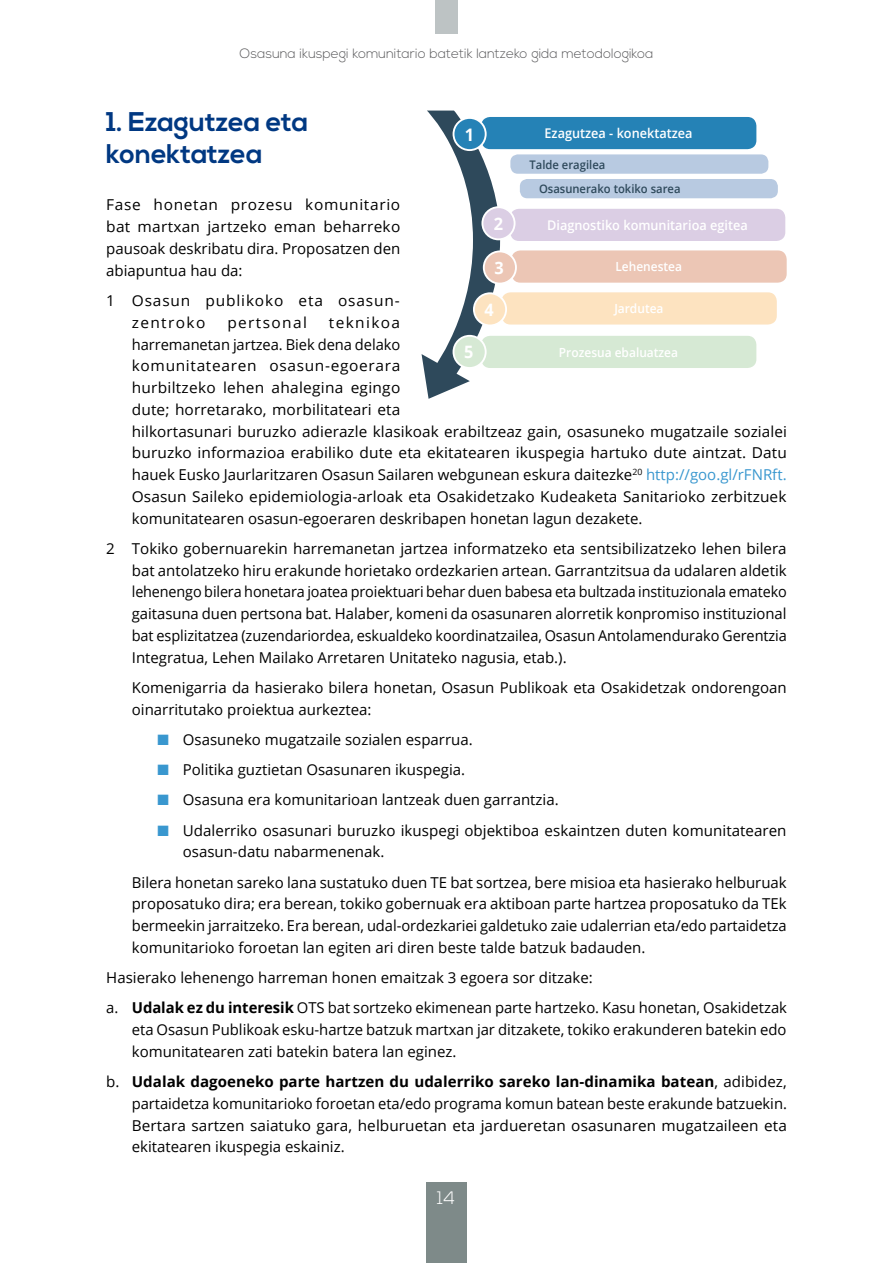
<style>
.page{position:relative;width:893px;height:1263px;background:#fff}
.page>*{position:absolute;margin:0;border:0;box-sizing:border-box;transform-origin:0 0}
.t1{font:700 27px/32.4px "Nexa";color:#003882}
.t2{font:300 18px "Nexa";color:#fff}
.t3{font:700 17.25px "Open Sans";color:#fff;scale:.95 1}
.t4{font:700 17.1px "Open Sans";color:#fff;scale:.95 1}
.t5{font:15px/21.8px "Open Sans";color:#000}
.t6{font:15px/21.8px "Open Sans";letter-spacing:.055em;color:#000}
.t7{font:15px "Open Sans";letter-spacing:.09em;color:#000}
.t8{font:300 13.5px "Nexa";color:#58585a}
.t9{font:600 13.35px "Open Sans";color:#fff;scale:.95 1}
.t10{font:600 12.6px "Open Sans";color:#fff;scale:.95 1}
.t11{font:600 11.85px/24.6px "Open Sans";color:#2e495b;scale:.95 1}
.s1{color:#3997cf}
.s2{font-weight:700}
</style>
<div class="page">
<div style="left:435px;top:0;width:23px;height:34px;background:#bdc3c4"></div>
<div style="left:426px;top:1182px;width:40px;height:81px;background:#7e8a89"></div>
<svg style="left:422px;top:111px;width:78px;height:288px"></svg>
<div style="left:481px;top:117px;width:275px;height:32px;background:#2582b6;border-radius:9px"></div>
<div style="left:510px;top:154px;width:258px;height:20px;background:#b8cae1;border-radius:8px"></div>
<div style="left:520px;top:179px;width:258px;height:19px;background:#b8cae1;border-radius:8px"></div>
<div style="left:510px;top:209px;width:275px;height:32px;background:#dbcee4;border-radius:9px"></div>
<div style="left:511px;top:250px;width:276px;height:33px;background:#ecc6b5;border-radius:9px"></div>
<div style="left:502px;top:292px;width:275px;height:32px;background:#fde3c0;border-radius:9px"></div>
<div style="left:481px;top:336px;width:275px;height:32px;background:#d6e9d4;border-radius:9px"></div>
<div style="left:453px;top:118px;width:33px;height:32px;background:#2582b6;border-radius:50%"></div>
<div style="left:453px;top:117px;width:34px;height:34px;border:2px solid #fff;border-radius:50%"></div>
<div style="left:482px;top:207px;width:33px;height:32px;background:#dbcee4;border-radius:50%"></div>
<div style="left:481px;top:206px;width:35px;height:34px;border:2px solid #fff;border-radius:50%"></div>
<div style="left:484px;top:251px;width:32px;height:33px;background:#ecc6b5;border-radius:50%"></div>
<div style="left:483px;top:250px;width:34px;height:35px;border:2px solid #fff;border-radius:50%"></div>
<div style="left:474px;top:293px;width:32px;height:32px;background:#fde3c0;border-radius:50%"></div>
<div style="left:473px;top:292px;width:34px;height:34px;border:2px solid #fff;border-radius:50%"></div>
<div style="left:453px;top:336px;width:33px;height:32px;background:#d6e9d4;border-radius:50%"></div>
<div style="left:453px;top:335px;width:34px;height:34px;border:2px solid #fff;border-radius:50%"></div>
<p class="t8" style="left:240px;top:46px;width:415px">Osasuna ikuspegi komunitario batetik lantzeko gida metodologikoa</p>
<h1 class="t1" style="left:106px;top:106px;width:203px">1. Ezagutzea eta konektatzea</h1>
<p class="t5" style="left:106px;top:194px;width:296px;text-align:justify">Fase honetan prozesu komunitario bat martxan jartzeko eman beharreko pausoak deskribatu dira. Proposatzen den abiapuntua hau da:</p>
<p class="t6" style="left:132px;top:289px;width:269px;text-indent:-26px">1 Osasun publikoko eta osasun&shy;zentroko</p>
<p class="t9" style="left:545px;top:124px;width:157px">Ezagutzea - konektatzea</p>
<p class="t11" style="left:539px;top:152px;width:150px;text-indent:-9px">Talde eragilea<br>Osasunerako tokiko sarea</p>
<p class="t9" style="left:547px;top:216px;width:213px">Diagnostiko komunitarioa egitea</p>
<p class="t10" style="left:615px;top:258px;width:72px">Lehenestea</p>
<p class="t10" style="left:614px;top:300px;width:53px">Jardutea</p>
<p class="t10" style="left:559px;top:343px;width:127px">Prozesua ebaluatzea</p>
<p class="t3" style="left:465px;top:122px;width:11px">1</p>
<p class="t3" style="left:494px;top:211px;width:11px">2</p>
<p class="t4" style="left:494px;top:256px;width:11px">3</p>
<p class="t4" style="left:484px;top:298px;width:11px">4</p>
<p class="t5" style="left:132px;top:311px;width:657px;text-indent:197px">teknikoa<br>harremanetan jartzea. Biek dena delako<br>komunitatearen osasun-egoerara<br>hurbiltzeko lehen ahalegina egingo<br>dute; horretarako, morbilitateari eta<br>hilkortasunari buruzko adierazle klasikoak erabiltzeaz gain, osasuneko mugatzaile sozialei buruzko informazioa erabiliko dute eta ekitatearen ikuspegia hartuko dute aintzat. Datu hauek Eusko Jaurlaritzaren Osasun Sailaren webgunean eskura daitezke<sup>20</sup> <span class="s1">http://goo.gl/rFNRft.<br></span>Osasun Saileko epidemiologia-arloak eta Osakidetzako Kudeaketa Sanitarioko zerbitzuek komunitatearen osasun-egoeraren deskribapen honetan lagun dezakete.</p>
<p class="t5" style="left:132px;top:537px;width:657px;text-align:justify;text-indent:-26px">2 Tokiko gobernuarekin harremanetan jartzea informatzeko eta sentsibilizatzeko lehen bilera bat antolatzeko hiru erakunde horietako ordezkarien artean. Garrantzitsua da udalaren aldetik lehenengo bilera honetara joatea proiektuari behar duen babesa eta bultzada instituzionala emateko gaitasuna duen pertsona bat. Halaber, komeni da osasunaren alorretik konpromiso instituzional bat esplizitatzea (zuzendariordea, eskualdeko koordinatzailea, Osasun Antolamendurako Gerentzia Integratua, Lehen Mailako Arretaren Unitateko nagusia, etab.).</p>
<p class="t5" style="left:132px;top:676px;width:656px">Komenigarria da hasierako bilera honetan, Osasun Publikoak eta Osakidetzak ondorengoan oinarritutako proiektua aurkeztea:</p>
<p class="t5" style="left:157px;top:728px;width:317px"><span class="s1">■</span> Osasuneko mugatzaile sozialen esparrua.</p>
<p class="t5" style="left:157px;top:758px;width:309px"><span class="s1">■</span> Politika guztietan Osasunaren ikuspegia.</p>
<p class="t5" style="left:157px;top:789px;width:403px"><span class="s1">■</span> Osasuna era komunitarioan lantzeak duen garrantzia.</p>
<p class="t5" style="left:183px;top:819px;width:605px;text-indent:-26px"><span class="s1">■</span> Udalerriko osasunari buruzko ikuspegi objektiboa eskaintzen duten komunitatearen osasun-datu nabarmenenak.</p>
<p class="t5" style="left:132px;top:871px;width:656px;text-align:justify">Bilera honetan sareko lana sustatuko duen TE bat sortzea, bere misioa eta hasierako helburuak proposatuko dira; era berean, tokiko gobernuak era aktiboan parte hartzea proposatuko da TEk bermeekin jarraitzeko. Era berean, udal-ordezkariei galdetuko zaie udalerrian eta/edo partaidetza komunitarioko foroetan lan egiten ari diren beste talde batzuk badauden.</p>
<p class="t5" style="left:106px;top:962px;width:682px;line-height:30.3px">Hasierako lehenengo harreman honen emaitzak 3 egoera sor ditzake:<br>a. <span class="s2">Udalak ez du interesik</span> OTS bat sortzeko ekimenean parte hartzeko. Kasu honetan, Osakidetzak</p>
<p class="t5" style="left:132px;top:1018px;width:656px">eta Osasun Publikoak esku-hartze batzuk martxan jar ditzakete, tokiko erakunderen batekin edo komunitatearen zati batekin batera lan eginez.</p>
<p class="t5" style="left:132px;top:1070px;width:657px;text-align:justify;text-indent:-26px">b. <span class="s2">Udalak dagoeneko parte hartzen du udalerriko sareko lan-dinamika batean</span>, adibidez, partaidetza komunitarioko foroetan eta/edo programa komun batean beste erakunde batzuekin.<br>Bertara sartzen saiatuko gara, helburuetan eta jardueretan osasunaren mugatzaileen eta ekitatearen ikuspegia eskainiz.</p>
<p class="t7" style="left:227px;top:312px;width:81px">pertsonal</p>
<p class="t4" style="left:464px;top:340px;width:11px">5</p>
<p class="t2" style="left:437px;top:1188px;width:19px">14</p>
</div>
